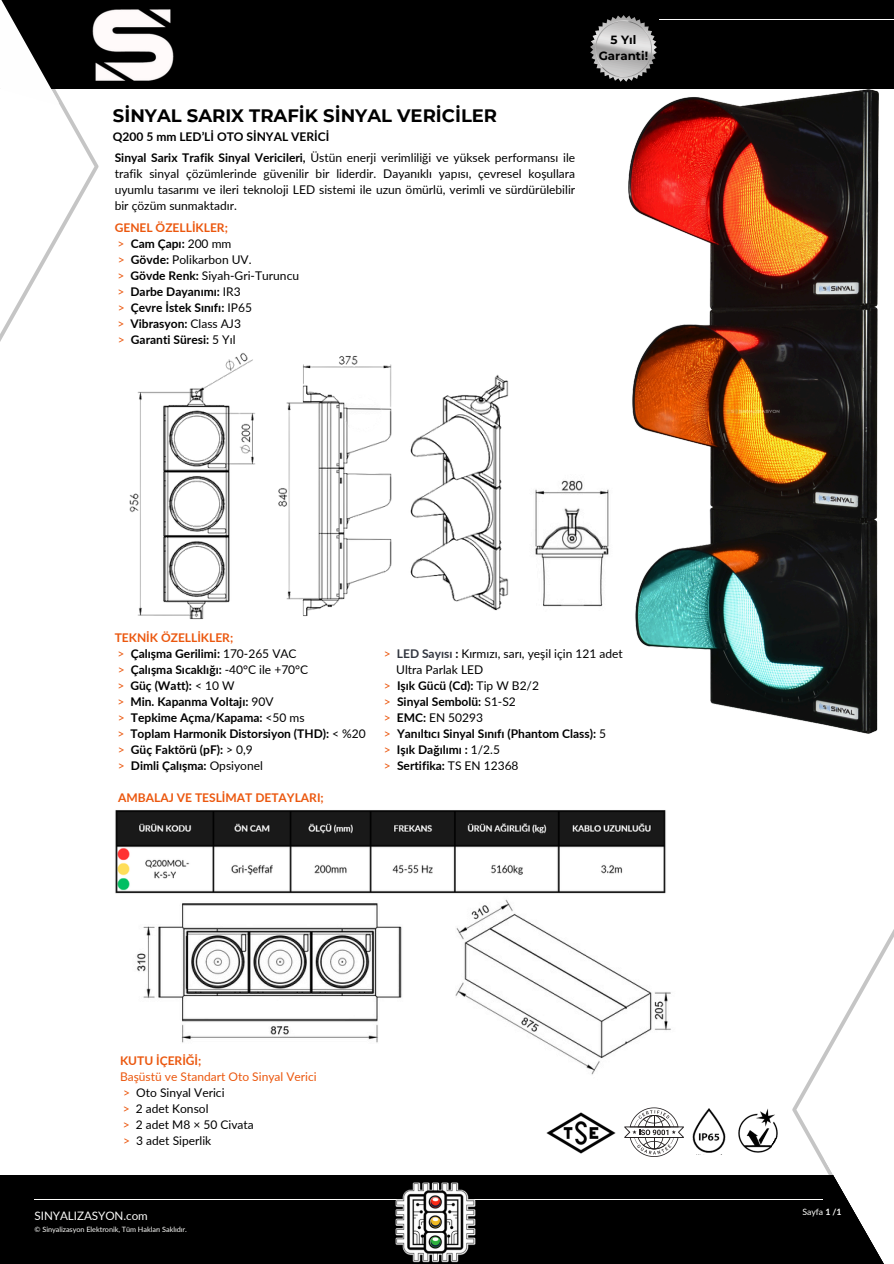
<style>
.page{position:relative;width:894px;height:1264px;background:#fff}
.page>*{position:absolute;margin:0;border:0;box-sizing:border-box;transform-origin:0 0}
.t1{font:700 18px "Montserrat";color:#000}
.t2{font:700 12px/16px "Lato";color:#000}
.t3{font:12px/16px "Lato";color:#000}
.t4{font:12px/16px "Lato";color:#eb570e}
.t5{font:700 12px "Lato";color:#eb570e}
.t6{font:700 11.85px/15.9px "Montserrat";color:#000;text-align:center}
.t7{font:11.7px "Lato";letter-spacing:-.005em;color:#fcfcfa}
.t8{font:8.7px "Lato";letter-spacing:-.005em;color:#fcfcfa}
.t9{font:7.35px "Lato";letter-spacing:-.005em;color:#fcfcfa}
.s1{font-weight:700}
.s2{font-weight:700;color:#eb570e}
.s3{color:#eb570e}
.s4{font-weight:400;color:#eb570e}
.s5{font-weight:400}
.s6{font-weight:700;color:#323640}
</style>
<div class="page">
<div style="left:0;top:0;width:893px;height:89px;background:#000"></div>
<div style="left:0;top:1175px;width:893px;height:88px;background:#000"></div>
<svg style="left:792px;top:931px;width:101px;height:332px"></svg>
<img style="left:546px;top:1112px;width:69px;height:42px">
<svg style="left:624px;top:1107px;width:59px;height:49px"></svg>
<img style="left:692px;top:1108px;width:31px;height:45px">
<img style="left:723px;top:1108px;width:55px;height:45px">
<svg style="left:770px;top:1136px;width:8px;height:11px"></svg>
<hr style="left:658px;top:20px;width:235px;height:1px;background:#fbfbfb">
<img style="left:99px;top:9px;width:75px;height:72px">
<svg style="left:0;top:0;width:99px;height:342px"></svg>
<hr style="left:35px;top:1198px;width:787px;height:1px;background:#fcfcfa">
<img style="left:392px;top:1182px;width:85px;height:81px">
<img style="left:535px;top:480px;width:74px;height:127px">
<img style="left:129px;top:353px;width:126px;height:267px">
<img style="left:410px;top:374px;width:99px;height:237px">
<img style="left:278px;top:356px;width:114px;height:261px">
<img style="left:628px;top:89px;width:250px;height:644px">
<img style="left:590px;top:15px;width:66px;height:67px">
<img style="left:136px;top:903px;width:266px;height:140px">
<img style="left:455px;top:899px;width:216px;height:176px">
<img style="left:115px;top:810px;width:551px;height:84px">
<p class="t1" style="left:113px;top:104px;width:385px">SİNYAL SARIX TRAFİK SİNYAL VERİCİLER</p>
<p class="t2" style="left:113px;top:128px;width:218px">Q200 5 mm LED’Lİ OTO SİNYAL VERİCİ</p>
<p class="t3" style="left:115px;top:149px;width:462px;text-align:justify"><span class="s1">Sinyal Sarix Trafik Sinyal Vericileri,</span> Üstün enerji verimliliği ve yüksek performansı ile trafik sinyal çözümlerinde güvenilir bir liderdir. Dayanıklı yapısı, çevresel koşullara uyumlu tasarımı ve ileri teknoloji LED sistemi ile uzun ömürlü, verimli ve sürdürülebilir bir çözüm sunmaktadır.</p>
<h1 class="t3" style="left:115px;top:219px;width:186px"><span class="s2">GENEL ÖZELLİKLER;<br></span><span class="s3">&gt;</span> <span class="s1">Cam Çapı:</span> 200 mm<br><span class="s3">&gt;</span> <span class="s1">Gövde:</span> Polikarbon UV.<br><span class="s3">&gt;</span> <span class="s1">Gövde Renk:</span> Siyah-Gri-Turuncu</h1>
<p class="t2" style="left:118px;top:283px;width:136px"><span class="s4">&gt;</span> Darbe Dayanımı: <span class="s5">IR3<br></span><span class="s4">&gt;</span> Çevre İstek Sınıfı: <span class="s5">IP65 </span><span class="s4">&gt;</span> Vibrasyon: <span class="s5">Class AJ3</span></p>
<p class="t2" style="left:118px;top:331px;width:119px"><span class="s4">&gt;</span> Garanti Süresi: <span class="s5">5 Yıl</span></p>
<h4 class="t6" style="left:598px;top:31px;width:51px">5 Yıl<br>Garanti!</h4>
<p class="t2" style="left:115px;top:629px;width:195px"><span class="s3">TEKNİK ÖZELLİKLER;<br></span><span class="s4">&gt;</span> Çalışma Gerilimi: <span class="s5">170-265 VAC<br></span><span class="s4">&gt;</span> Çalışma Sıcaklığı: <span class="s5">-40°C ile +70°C </span><span class="s4">&gt;</span> Güç (Watt): <span class="s5">&lt; 10 W<br></span><span class="s4">&gt;</span> Min. Kapanma Voltajı: <span class="s5">90V<br></span><span class="s4">&gt;</span></p>
<p class="t2" style="left:118px;top:709px;width:249px;text-indent:13px">Tepkime Açma/Kapama: <span class="s5">&lt;50 ms<br></span><span class="s4">&gt;</span> Toplam Harmonik Distorsiyon (THD): <span class="s5">&lt; %20 </span><span class="s4">&gt;</span> Güç Faktörü (pF): <span class="s5">&gt; 0,9<br></span><span class="s4">&gt;</span> Dimli Çalışma: <span class="s5">Opsiyonel</span></p>
<p class="t5" style="left:118px;top:790px;width:207px">AMBALAJ VE TESLİMAT DETAYLARI;</p>
<p class="t3" style="left:383px;top:645px;width:240px"><span class="s3">&gt;</span> <span class="s6">LED Sayısı</span> <span class="s1">:</span> Kırmızı, sarı, yeşil için 121 adet</p>
<p class="t2" style="left:383px;top:661px;width:224px;text-indent:12px"><span class="s5">Ultra Parlak LED<br></span><span class="s4">&gt;</span> Işık Gücü (Cd): <span class="s5">Tip W B2/2<br></span><span class="s4">&gt;</span> Sinyal Sembolü: <span class="s5">S1-S2<br></span><span class="s4">&gt;</span> EMC: <span class="s5">EN 50293<br></span><span class="s4">&gt;</span> Yanıltıcı Sinyal Sınıfı (Phantom Class): <span class="s5">5</span></p>
<h3 class="t2" style="left:383px;top:741px;width:136px"><span class="s4">&gt;</span> Işık Dağılımı : <span class="s5">1/2.5<br></span><span class="s4">&gt;</span> Sertifika: <span class="s5">TS EN 12368</span></h3>
<p class="t4" style="left:120px;top:1052px;width:198px"><span class="s1">KUTU İÇERİĞİ;<br></span>Başüstü ve Standart Oto Sinyal Verici</p>
<p class="t3" style="left:123px;top:1084px;width:103px"><span class="s3">&gt;</span> Oto Sinyal Verici</p>
<h4 class="t3" style="left:123px;top:1100px;width:132px"><span class="s3">&gt;</span> 2 adet Konsol<br><span class="s3">&gt;</span> 2 adet M8 × 50 Civata <span class="s3">&gt;</span></h4>
<p class="t3" style="left:136px;top:1132px;width:77px">3 adet Siperlik</p>
<p class="t7" style="left:35px;top:1208px;width:115px">SINYALIZASYON.com</p>
<p class="t9" style="left:35px;top:1224px;width:154px">© Sinyalizasyon Elektronik, Tüm Hakları Saklıdır.</p>
<p class="t8" style="left:802px;top:1206px;width:41px">Sayfa <span class="s1">1 /1</span></p>
</div>
